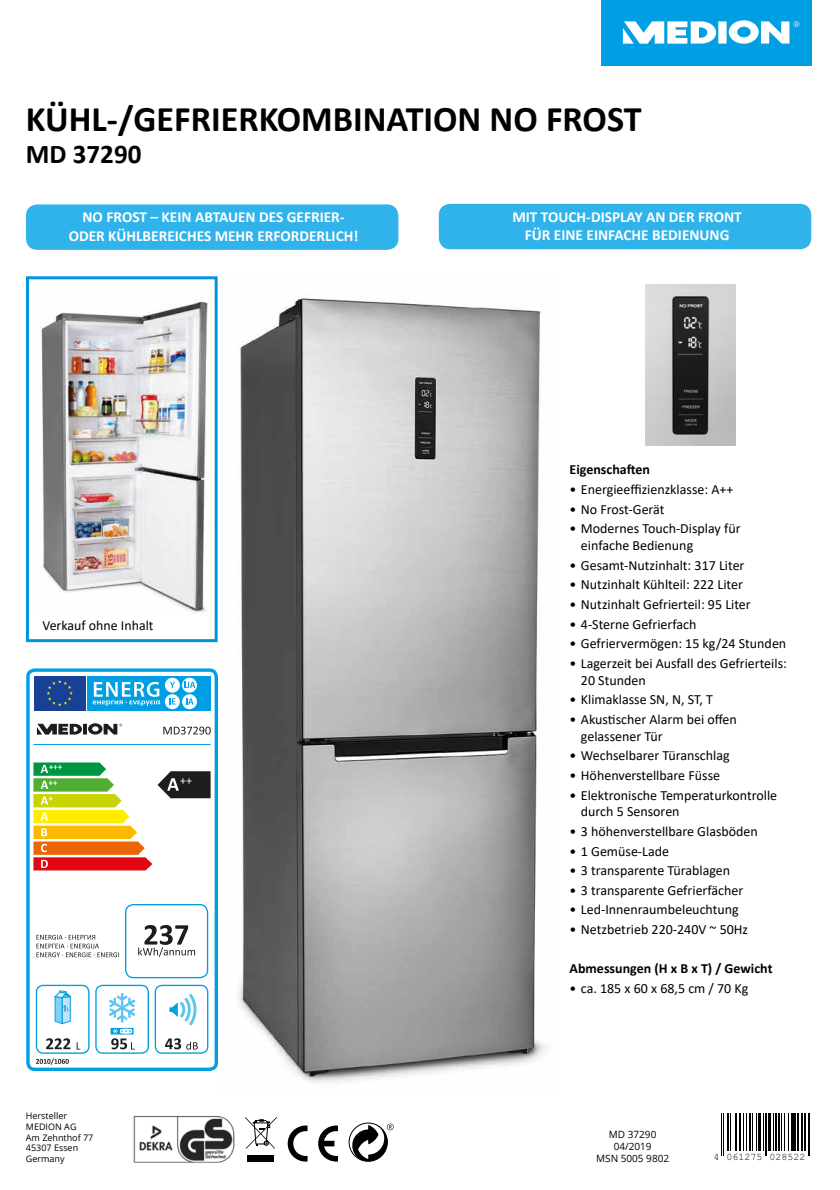
<style>
.page{position:relative;width:840px;height:1190px;background:#fff}
.page>*{position:absolute;margin:0;border:0;box-sizing:border-box;transform-origin:0 0}
.t1{font:700 36.1px "Calibri";color:#000}
.t2{font:700 27.1px "Calibri";color:#000}
.t3{font:700 15.3px/18.7px "Calibri";color:#fff;text-align:center}
.t4{font:14px/16.8px "Calibri";color:#000}
.t5{font:700 14px "Calibri";color:#000}
.t6{font:13.9px "Calibri";color:#000}
.t7{font:10px/12px "Open Sans";color:#000;text-align:center}
.t8{font:10px "Helvetica";color:#000}
.t9{font:9px/10.8px "Open Sans";color:#000}
</style>
<div class="page">
<div style="left:26px;top:204px;width:372px;height:46px;background:#30b3eb;border-radius:11px"></div>
<div style="left:439px;top:204px;width:372px;height:45px;background:#30b3eb;border-radius:11px"></div>
<div style="left:26px;top:276px;width:192px;height:366px;border:3px solid #0094de"></div>
<img style="left:237px;top:298px;width:310px;height:785px">
<img style="left:41px;top:301px;width:168px;height:312px">
<div style="left:349px;top:1123px;width:39px;height:39px;border:1px solid #000;border-radius:50%"></div>
<svg style="left:351px;top:1124px;width:43px;height:38px"></svg>
<svg style="left:288px;top:1125px;width:50px;height:37px"></svg>
<div style="left:248px;top:1155px;width:26px;height:6px;background:#000"></div>
<svg style="left:245px;top:1117px;width:32px;height:32px"></svg>
<hr style="left:722px;top:1114px;width:1px;height:42px;background:#000">
<hr style="left:723px;top:1114px;width:1px;height:42px;background:#000">
<hr style="left:727px;top:1114px;width:2px;height:37px;background:#000">
<hr style="left:730px;top:1114px;width:1px;height:37px;background:#000">
<hr style="left:735px;top:1114px;width:1px;height:37px;background:#000">
<hr style="left:736px;top:1114px;width:1px;height:37px;background:#000">
<hr style="left:739px;top:1114px;width:2px;height:37px;background:#000">
<hr style="left:743px;top:1114px;width:1px;height:37px;background:#000">
<hr style="left:746px;top:1114px;width:1px;height:37px;background:#000">
<hr style="left:749px;top:1114px;width:1px;height:37px;background:#000">
<hr style="left:752px;top:1114px;width:1px;height:37px;background:#000">
<hr style="left:756px;top:1114px;width:1px;height:37px;background:#000">
<hr style="left:758px;top:1114px;width:3px;height:37px;background:#000">
<hr style="left:763px;top:1114px;width:1px;height:37px;background:#000">
<hr style="left:765px;top:1114px;width:1px;height:42px;background:#000">
<hr style="left:766px;top:1114px;width:1px;height:42px;background:#000">
<hr style="left:768px;top:1114px;width:3px;height:37px;background:#000">
<hr style="left:773px;top:1114px;width:1px;height:37px;background:#000">
<hr style="left:775px;top:1114px;width:2px;height:37px;background:#000">
<hr style="left:778px;top:1114px;width:1px;height:37px;background:#000">
<hr style="left:781px;top:1114px;width:1px;height:37px;background:#000">
<hr style="left:784px;top:1114px;width:1px;height:37px;background:#000">
<hr style="left:788px;top:1114px;width:1px;height:37px;background:#000">
<hr style="left:791px;top:1114px;width:2px;height:37px;background:#000">
<hr style="left:794px;top:1114px;width:2px;height:37px;background:#000">
<hr style="left:797px;top:1114px;width:2px;height:37px;background:#000">
<hr style="left:801px;top:1114px;width:2px;height:37px;background:#000">
<hr style="left:804px;top:1114px;width:2px;height:37px;background:#000">
<hr style="left:808px;top:1114px;width:1px;height:42px;background:#000">
<hr style="left:809px;top:1114px;width:1px;height:42px;background:#000">
<svg style="left:26px;top:668px;width:192px;height:403px"></svg>
<svg style="left:33px;top:762px;width:178px;height:108px"></svg>
<svg style="left:163px;top:727px;width:48px;height:8px"></svg>
<svg style="left:138px;top:925px;width:57px;height:32px"></svg>
<svg style="left:46px;top:1038px;width:24px;height:11px"></svg>
<svg style="left:101px;top:989px;width:42px;height:61px"></svg>
<hr style="left:83px;top:724px;width:4px;height:11px;background:#1d1d1b">
<svg style="left:88px;top:723px;width:34px;height:12px"></svg>
<svg style="left:37px;top:724px;width:45px;height:11px"></svg>
<svg style="left:165px;top:1038px;width:33px;height:12px"></svg>
<img style="left:645px;top:284px;width:90px;height:161px">
<div style="left:601px;top:0;width:210px;height:65px;background:#009fe3"></div>
<div style="left:718px;top:21px;width:8px;height:23px;background:#fff"></div>
<svg style="left:729px;top:20px;width:70px;height:24px"></svg>
<svg style="left:623px;top:21px;width:93px;height:23px"></svg>
<img style="left:134px;top:1115px;width:100px;height:48px">
<h1 class="t1" style="left:26px;top:93px;width:617px">KÜHL-/GEFRIERKOMBINATION NO FROST</h1>
<h2 class="t2" style="left:26px;top:135px;width:117px">MD 37290</h2>
<p class="t3" style="left:69px;top:207px;width:291px">NO FROST – KEIN ABTAUEN DES GEFRIER-<br>ODER KÜHLBEREICHES MEHR ERFORDERLICH!</p>
<p class="t3" style="left:512px;top:207px;width:231px">MIT TOUCH-DISPLAY AN DER FRONT<br>FÜR EINE EINFACHE BEDIENUNG</p>
<p class="t6" style="left:43px;top:616px;width:113px">Verkauf ohne Inhalt</p>
<p class="t9" style="left:26px;top:1110px;width:69px">Hersteller<br>MEDION AG<br>Am Zehnthof 77<br>45307 Essen<br>Germany</p>
<p class="t5" style="left:570px;top:460px;width:82px">Eigenschaften</p>
<p class="t4" style="left:570px;top:481px;width:165px">• Energieeffizienzklasse: A++</p>
<p class="t4" style="left:570px;top:500px;width:96px">• No Frost-Gerät</p>
<p class="t4" style="left:581px;top:520px;width:161px;text-indent:-11px">• Modernes Touch-Display für einfache Bedienung</p>
<p class="t4" style="left:570px;top:556px;width:176px">• Gesamt-Nutzinhalt: 317 Liter</p>
<p class="t4" style="left:570px;top:576px;width:175px">• Nutzinhalt Kühlteil: 222 Liter</p>
<p class="t4" style="left:570px;top:595px;width:183px">• Nutzinhalt Gefrierteil: 95 Liter</p>
<p class="t4" style="left:570px;top:615px;width:128px">• 4-Sterne Gefrierfach</p>
<p class="t4" style="left:570px;top:635px;width:218px">• Gefriervermögen: 15 kg/24 Stunden</p>
<p class="t4" style="left:581px;top:654px;width:207px;text-indent:-11px">• Lagerzeit bei Ausfall des Gefrierteils:<br>20 Stunden</p>
<p class="t4" style="left:570px;top:691px;width:145px">• Klimaklasse SN, N, ST, T</p>
<p class="t4" style="left:581px;top:710px;width:157px;text-indent:-11px">• Akustischer Alarm bei offen gelassener Tür</p>
<p class="t4" style="left:570px;top:747px;width:162px">• Wechselbarer Türanschlag</p>
<p class="t4" style="left:570px;top:766px;width:152px">• Höhenverstellbare Füsse</p>
<p class="t4" style="left:581px;top:786px;width:198px;text-indent:-11px">• Elektronische Temperaturkontrolle durch 5 Sensoren</p>
<p class="t4" style="left:570px;top:823px;width:190px">• 3 höhenverstellbare Glasböden</p>
<p class="t4" style="left:570px;top:842px;width:101px">• 1 Gemüse-Lade</p>
<p class="t4" style="left:570px;top:862px;width:162px">• 3 transparente Türablagen</p>
<p class="t4" style="left:570px;top:881px;width:175px">• 3 transparente Gefrierfächer</p>
<p class="t4" style="left:570px;top:901px;width:171px">• Led-Innenraumbeleuchtung</p>
<p class="t4" style="left:570px;top:921px;width:180px">• Netzbetrieb 220-240V ~ 50Hz</p>
<p class="t5" style="left:570px;top:959px;width:204px">Abmessungen (H x B x T) / Gewicht</p>
<p class="t4" style="left:570px;top:980px;width:180px">• ca. 185 x 60 x 68,5 cm / 70 Kg</p>
<p class="t7" style="left:596px;top:1128px;width:75px">MD 37290<br>04/2019<br>MSN 5005 9802</p>
<p class="t8" style="left:713px;top:1150px;width:94px">4 061275 028522</p>
</div>
